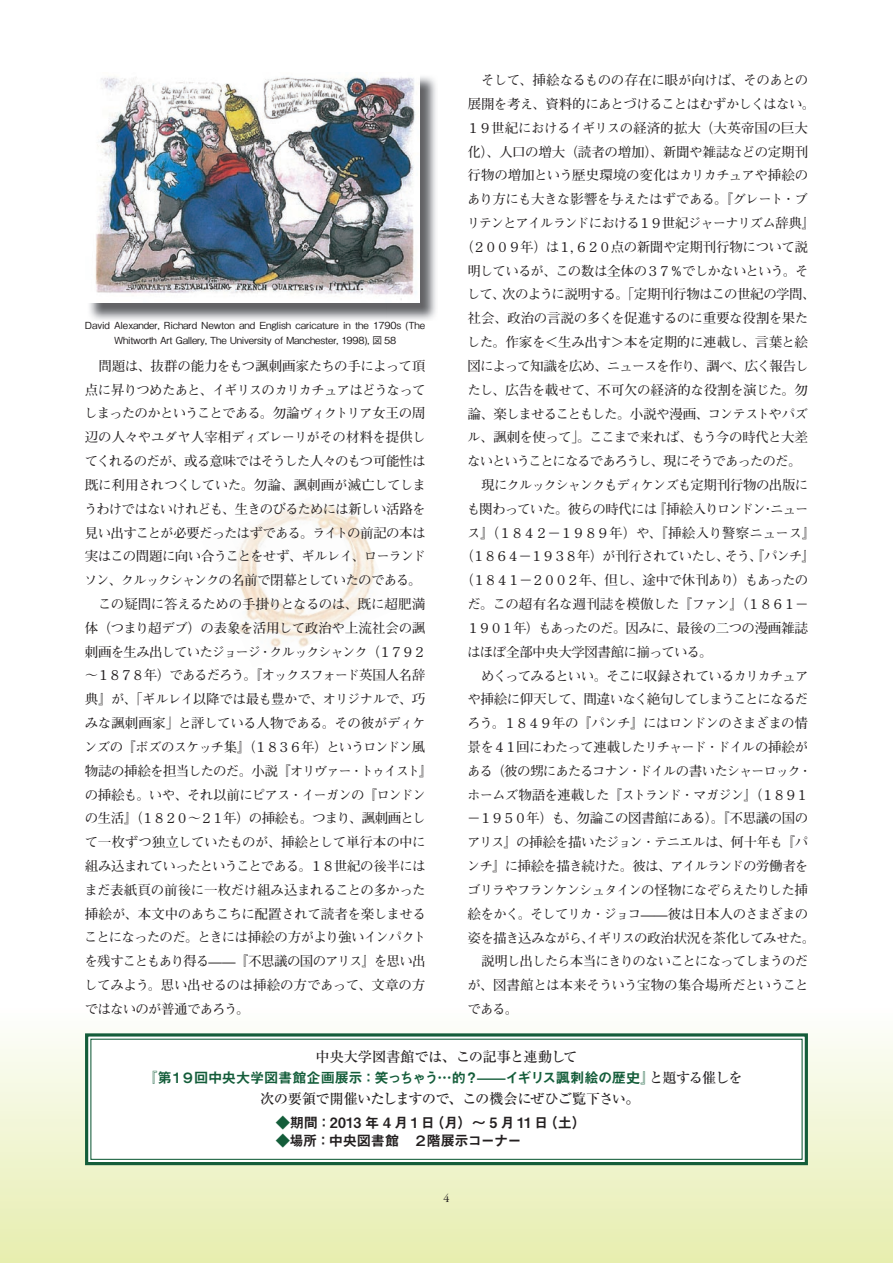
<style>
.page{position:relative;width:893px;height:1263px;background:#fff}
.page>*{position:absolute;margin:0;border:0;box-sizing:border-box;transform-origin:0 0}
.t1{font:500 14.25px "Ryumin Pro";letter-spacing:-.03em;color:#231f20}
.t2{font:14.25px "Midashi Go Pro MB31";letter-spacing:-.035em;color:#145d3a}
.t3{font:14.25px "Midashi Go Pro MB31";letter-spacing:.015em;color:#231f20}
.t4{font:14.25px "Midashi Go Pro MB31";letter-spacing:-.025em;color:#231f20}
.t5{font:700 13.5px/23.9px "Futo Min A101 Pro";letter-spacing:-.055em;color:#231f20}
.t6{font:700 13.5px "Futo Min A101 Pro";letter-spacing:-.085em;color:#231f20}
.t7{font:700 13.5px "Futo Min A101 Pro";letter-spacing:-.075em;color:#231f20}
.t8{font:700 13.5px "Futo Min A101 Pro";letter-spacing:-.02em;color:#231f20}
.t9{font:700 13.5px "Futo Min A101 Pro";letter-spacing:-.025em;color:#231f20}
.t10{font:700 13.5px "Futo Min A101 Pro";letter-spacing:-.035em;color:#231f20}
.t11{font:700 13.5px "Futo Min A101 Pro";letter-spacing:-.03em;color:#231f20}
.t12{font:700 13.5px "Futo Min A101 Pro";letter-spacing:-.01em;color:#231f20}
.t13{font:700 13.5px "Futo Min A101 Pro";letter-spacing:-.015em;color:#231f20}
.t14{font:12px "Garamond Premr Pro";color:#231f20}
.t15{font:500 9.75px/15px "Gothic BBB Pro";letter-spacing:-.015em;color:#231f20;text-align:center}
.s1{font-family:"Ryumin Pro";font-weight:500;color:#231f20}
.s2{color:#145d3a}
</style>
<div class="page">
<div style="left:0;top:948px;width:893px;height:315px;background:linear-gradient(to bottom,#fff,#e7eeb0)"></div>
<img style="left:237px;top:503px;width:138px;height:144px">
<img style="left:89px;top:76px;width:347px;height:244px">
<img style="left:89px;top:72px;width:330px;height:230px">
<svg style="left:83px;top:1032px;width:726px;height:135px"></svg>
<div style="left:90px;top:1039px;width:713px;height:121px;border:1px solid #145d3a"></div>
<p class="t9" style="left:468px;top:70px;width:342px">　そして、挿絵なるものの存在に眼が向けば、そのあとの</p>
<p class="t5" style="left:468px;top:90px;width:349px">展開を考え、資料的にあとづけることはむずかしくはない。</p>
<p class="t12" style="left:467px;top:117px;width:343px">１９世紀におけるイギリスの経済的拡大（大英帝国の巨大</p>
<p class="t8" style="left:468px;top:141px;width:342px">化）、人口の増大（読者の増加）、新聞や雑誌などの定期刊</p>
<p class="t13" style="left:468px;top:165px;width:342px">行物の増加という歴史環境の変化はカリカチュアや挿絵の</p>
<p class="t5" style="left:467px;top:186px;width:342px">あり方にも大きな影響を与えたはずである。『グレート・ブ</p>
<p class="t6" style="left:467px;top:212px;width:350px">リテンとアイルランドにおける１９世紀ジャーナリズム辞典』</p>
<p class="t10" style="left:460px;top:236px;width:349px">（２００９年）は１，６２０点の新聞や定期刊行物について説</p>
<p class="t5" style="left:467px;top:257px;width:343px">明しているが、この数は全体の３７％でしかないという。そ</p>
<p class="t5" style="left:467px;top:281px;width:350px">して、次のように説明する。「定期刊行物はこの世紀の学問、</p>
<p class="t9" style="left:468px;top:308px;width:342px">社会、政治の言説の多くを促進するのに重要な役割を果た</p>
<p class="t9" style="left:467px;top:331px;width:343px">した。作家を＜生み出す＞本を定期的に連載し、言葉と絵</p>
<p class="t7" style="left:467px;top:355px;width:343px">図によって知識を広め、ニュースを作り、調べ、広く報告し</p>
<p class="t8" style="left:467px;top:379px;width:342px">たし、広告を載せて、不可欠の経済的な役割を演じた。勿</p>
<p class="t5" style="left:468px;top:400px;width:342px">論、楽しませることもした。小説や漫画、コンテストやパズ</p>
<p class="t5" style="left:468px;top:424px;width:342px">ル、諷刺を使って」。ここまで来れば、もう今の時代と大差</p>
<p class="t6" style="left:467px;top:451px;width:336px">ないということになるであろうし、現にそうであったのだ。</p>
<p class="t5" style="left:468px;top:471px;width:342px">　現にクルックシャンクもディケンズも定期刊行物の出版に</p>
<p class="t7" style="left:467px;top:498px;width:343px">も関わっていた。彼らの時代には『挿絵入りロンドン・ニュー</p>
<p class="t10" style="left:467px;top:522px;width:350px">ス』（１８４２－１９８９年）や、『挿絵入り警察ニュース』</p>
<p class="t6" style="left:460px;top:546px;width:357px">（１８６４－１９３８年）が刊行されていたし、そう、『パンチ』</p>
<p class="t7" style="left:460px;top:570px;width:350px">（１８４１－２００２年、但し、途中で休刊あり）もあったの</p>
<p class="t11" style="left:467px;top:593px;width:343px">だ。この超有名な週刊誌を模倣した『ファン』（１８６１－</p>
<p class="t5" style="left:467px;top:614px;width:343px">１９０１年）もあったのだ。因みに、最後の二つの漫画雑誌</p>
<p class="t5" style="left:467px;top:638px;width:247px">はほぼ全部中央大学図書館に揃っている。</p>
<p class="t5" style="left:468px;top:662px;width:342px">　めくってみるといい。そこに収録されているカリカチュア</p>
<p class="t5" style="left:467px;top:686px;width:342px">や挿絵に仰天して、間違いなく絶句してしまうことになるだ</p>
<p class="t5" style="left:467px;top:709px;width:343px">ろう。１８４９年の『パンチ』にはロンドンのさまざまの情</p>
<p class="t5" style="left:468px;top:733px;width:342px">景を４１回にわたって連載したリチャード・ドイルの挿絵が</p>
<p class="t6" style="left:467px;top:760px;width:346px">ある（彼の甥にあたるコナン・ドイルの書いたシャーロック・</p>
<p class="t5" style="left:467px;top:781px;width:343px">ホームズ物語を連載した『ストランド・マガジン』（１８９１</p>
<p class="t5" style="left:467px;top:805px;width:343px">－１９５０年）も、勿論この図書館にある）。『不思議の国の</p>
<p class="t5" style="left:467px;top:829px;width:342px">アリス』の挿絵を描いたジョン・テニエルは、何十年も『パ</p>
<p class="t5" style="left:467px;top:852px;width:343px">ンチ』に挿絵を描き続けた。彼は、アイルランドの労働者を</p>
<p class="t5" style="left:467px;top:876px;width:342px">ゴリラやフランケンシュタインの怪物になぞらえたりした挿</p>
<p class="t7" style="left:468px;top:903px;width:342px">絵をかく。そしてリカ・ジョコ̶̶彼は日本人のさまざまの</p>
<p class="t5" style="left:468px;top:924px;width:349px">姿を描き込みながら、イギリスの政治状況を茶化してみせた。</p>
<p class="t5" style="left:468px;top:948px;width:342px">　説明し出したら本当にきりのないことになってしまうのだ</p>
<p class="t8" style="left:467px;top:974px;width:343px">が、図書館とは本来そういう宝物の集合場所だということ</p>
<p class="t5" style="left:467px;top:995px;width:52px">である。</p>
<p class="t1" style="left:316px;top:1046px;width:263px">中央大学図書館では、この記事と連動して</p>
<p class="t2" style="left:143px;top:1066px;width:601px">『第１９回中央大学図書館企画展示：笑っちゃう…的？̶イギリス諷刺絵の歴史』<span class="s1">と題する催しを</span></p>
<p class="t1" style="left:260px;top:1088px;width:381px">次の要領で開催いたしますので、この機会にぜひご覧下さい。</p>
<p class="t3" style="left:276px;top:1111px;width:312px"><span class="s2">◆</span>期間：2013 年 4 月 1日（月）～ 5 月 11日（土）</p>
<p class="t4" style="left:276px;top:1129px;width:247px"><span class="s2">◆</span>場所：中央図書館　２階展示コーナー</p>
<p class="t15" style="left:85px;top:317px;width:342px">David Alexander, Richard Newton and English caricature in the 1790s (The<br>Whitworth Art Gallery, The University of Manchester, 1998), 図 58</p>
<p class="t5" style="left:84px;top:352px;width:350px">　問題は、抜群の能力をもつ諷刺画家たちの手によって頂点に昇りつめたあと、イギリスのカリカチュアはどうなってしまったのかということである。勿論ヴィクトリア女王の周辺の人々やユダヤ人宰相ディズレーリがその材料を提供してくれるのだが、或る意味ではそうした人々のもつ可能性は既に利用されつくしていた。勿論、諷刺画が滅亡してしまうわけではないけれども、生きのびるためには新しい活路を見い出すことが必要だったはずである。ライトの前記の本は実はこの問題に向い合うことをせず、ギルレイ、ローランドソン、クルックシャンクの名前で閉幕としていたのである。　この疑問に答えるための手掛りとなるのは、既に超肥満体（つまり超デブ）の表象を活用して政治や上流社会の諷刺画を生み出していたジョージ・クルックシャンク（１７９２～１８７８年）であるだろう。『オックスフォード英国人名辞典』が、「ギルレイ以降では最も豊かで、オリジナルで、巧みな諷刺画家」と評している人物である。その彼がディケンズの『ボズのスケッチ集』（１８３６年）というロンドン風物誌の挿絵を担当したのだ。小説『オリヴァー・トゥイスト』の挿絵も。いや、それ以前にピアス・イーガンの『ロンドンの生活』（１８２０～２１年）の挿絵も。つまり、諷刺画として一枚ずつ独立していたものが、挿絵として単行本の中に組み込まれていったということである。１８世紀の後半にはまだ表紙頁の前後に一枚だけ組み込まれることの多かった挿絵が、本文中のあちこちに配置されて読者を楽しませることになったのだ。ときには挿絵の方がより強いインパクトを残すこともあり得る̶̶『不思議の国のアリス』を思い出してみよう。思い出せるのは挿絵の方であって、文章の方ではないのが普通であろう。</p>
<p class="t14" style="left:444px;top:1191px;width:7px">4</p>
</div>
